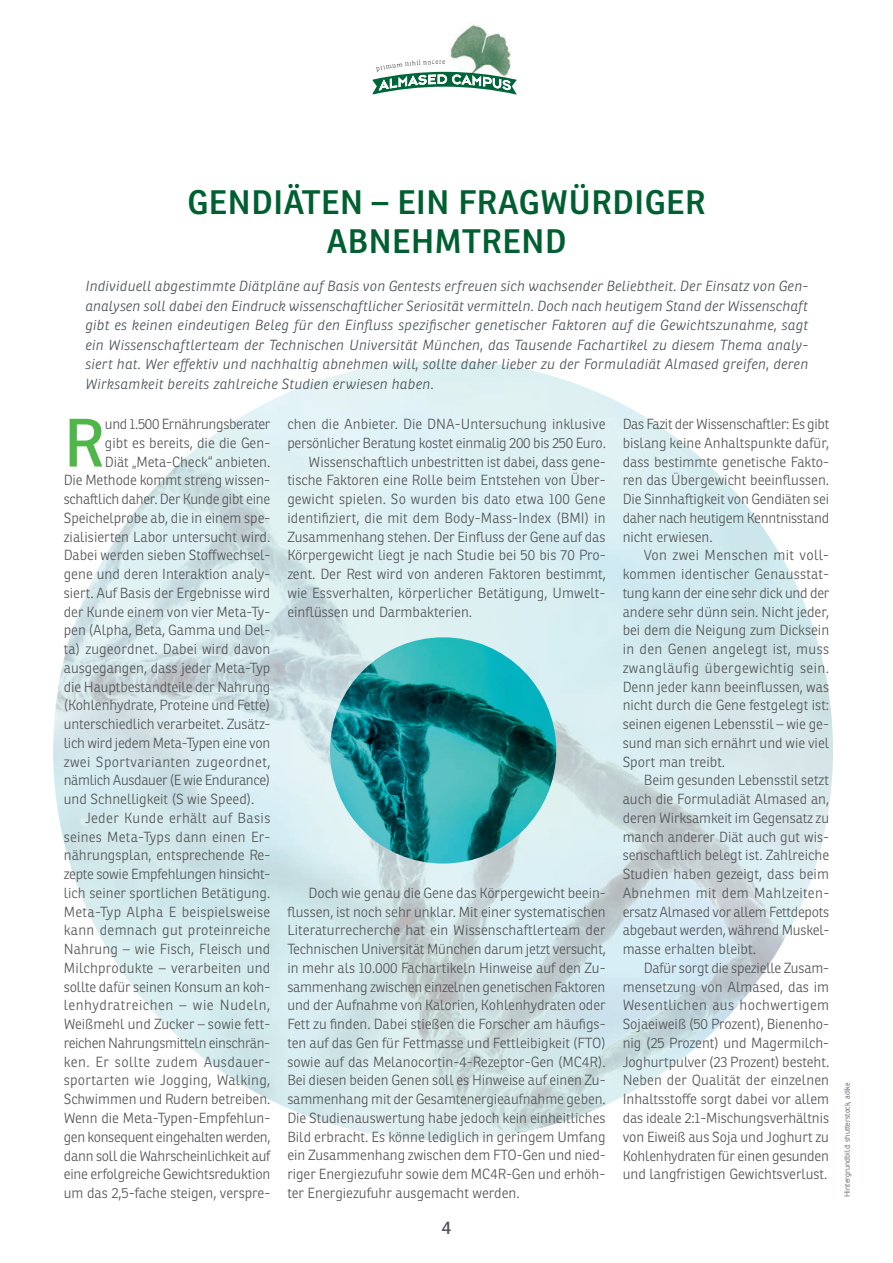
<style>
.page{position:relative;width:893px;height:1263px;background:#fff}
.page>*{position:absolute;margin:0;border:0;box-sizing:border-box;transform-origin:0 0}
.t1{font:66.45px "Ronnia";color:#4fb649}
.t2{font:600 33px/39px "Ronnia";letter-spacing:.02em;color:#005f30;text-align:center}
.t3{font:18px "Ronnia";color:#4d545a}
.t4{font:300 14.25px/18.8px "Ronnia";color:#57585a;text-align:justify}
.t5{font:italic 300 14.25px/19.5px "Ronnia";letter-spacing:.02em;color:#4d545a;text-align:justify}
.t6{font:300 14.25px "Ronnia";letter-spacing:-.025em;color:#57585a}
.t7{font:300 14.25px "Ronnia";letter-spacing:-.02em;color:#57585a}
.t8{font:300 14.25px "Ronnia";letter-spacing:.02em;color:#57585a}
.t9{font:300 14.25px "Ronnia";letter-spacing:.025em;color:#57585a}
.t10{font:300 14.25px "Ronnia";letter-spacing:.035em;color:#57585a}
.t11{font:300 14.25px "Ronnia";letter-spacing:.03em;color:#57585a}
.t12{font:300 7.5px "Ronnia";letter-spacing:.005em;color:#4d545a}
</style>
<div class="page">
<img style="left:209px;top:360px;width:260px;height:780px">
<img style="left:469px;top:361px;width:208px;height:727px">
<img style="left:157px;top:439px;width:52px;height:623px">
<img style="left:677px;top:438px;width:52px;height:624px">
<img style="left:105px;top:485px;width:52px;height:530px">
<img style="left:729px;top:485px;width:52px;height:531px">
<img style="left:53px;top:556px;width:52px;height:389px">
<img style="left:781px;top:556px;width:52px;height:389px">
<img style="left:469px;top:1088px;width:169px;height:51px">
<img style="left:330px;top:637px;width:226px;height:226px;border-radius:113px">
<img style="left:449px;top:25px;width:62px;height:35px">
<svg style="left:373px;top:60px;width:144px;height:35px"></svg>
<h2 class="t2" style="left:187px;top:183px;width:520px">GENDIÄTEN – EIN FRAGWÜRDIGER<br>ABNEHMTREND</h2>
<p class="t5" style="left:85px;top:277px;width:725px">Individuell abgestimmte Diätpläne auf Basis von Gentests erfreuen sich wachsender Beliebtheit. Der Einsatz von Gen&shy;analysen soll dabei den Eindruck wissenschaftlicher Seriosität vermitteln. Doch nach heutigem Stand der Wissenschaft gibt es keinen eindeutigen Beleg für den Einfluss spezifischer genetischer Faktoren auf die Gewichtszunahme, sagt ein Wissenschaftlerteam der Technischen Universität München, das Tausende Fachartikel zu diesem Thema analy&shy;siert hat. Wer effektiv und nachhaltig abnehmen will, sollte daher lieber zu der Formuladiät Almased greifen, deren Wirksamkeit bereits zahlreiche Studien erwiesen haben.</p>
<p class="t4" style="left:287px;top:414px;width:320px">chen die Anbieter. Die DNA-Untersuchung inklusive</p>
<p class="t4" style="left:287px;top:433px;width:320px">persönlicher Beratung kostet einmalig 200 bis 250 Euro.</p>
<p class="t4" style="left:309px;top:452px;width:299px">Wissenschaftlich unbestritten ist dabei, dass gene-</p>
<p class="t4" style="left:287px;top:471px;width:320px">tische Faktoren eine Rolle beim Entstehen von Über-</p>
<p class="t4" style="left:287px;top:489px;width:320px">gewicht spielen. So wurden bis dato etwa 100 Gene</p>
<p class="t4" style="left:287px;top:508px;width:320px">identifiziert, die mit dem Body-Mass-Index (BMI) in</p>
<p class="t4" style="left:287px;top:527px;width:320px">Zusammenhang stehen. Der Einfluss der Gene auf das</p>
<p class="t4" style="left:287px;top:546px;width:320px">Körpergewicht liegt je nach Studie bei 50 bis 70 Pro-</p>
<p class="t4" style="left:287px;top:565px;width:320px">zent. Der Rest wird von anderen Faktoren bestimmt,</p>
<p class="t4" style="left:287px;top:583px;width:320px">wie Essverhalten, körperlicher Betätigung, Umwelt-</p>
<p class="t4" style="left:287px;top:602px;width:186px">einflüssen und Darmbakterien.</p>
<p class="t4" style="left:623px;top:415px;width:208px">Das Fazit der Wissenschaftler: Es gibt bislang keine Anhaltspunkte dafür, dass bestimmte genetische Fakto&shy;ren das Übergewicht beeinflussen.<br>Die Sinnhaftigkeit von Gendiäten sei daher nach heutigem Kenntnisstand nicht erwiesen.</p>
<p class="t4" style="left:623px;top:546px;width:208px;text-indent:21px">Von zwei Menschen mit voll&shy;kommen identischer Genausstat&shy;tung kann der eine sehr dick und der andere sehr dünn sein. Nicht jeder, bei dem die Neigung zum Dicksein in den Genen angelegt ist, muss zwangläufig übergewichtig sein.<br>Denn jeder kann beeinflussen, was nicht durch die Gene festgelegt ist: seinen eigenen Lebensstil – wie ge&shy;sund man sich ernährt und wie viel Sport man treibt.</p>
<p class="t4" style="left:623px;top:771px;width:208px;text-indent:21px">Beim gesunden Lebensstil setzt auch die Formuladiät Almased an, deren Wirksamkeit im Gegensatz zu manch anderer Diät auch gut wis&shy;senschaftlich belegt ist. Zahlreiche Studien haben gezeigt, dass beim Abnehmen mit dem Mahlzeiten&shy;ersatz Almased vor allem Fettdepots abgebaut werden, während Muskel&shy;masse erhalten bleibt.</p>
<p class="t4" style="left:623px;top:958px;width:208px;text-indent:21px">Dafür sorgt die spezielle Zusam&shy;mensetzung von Almased, das im Wesentlichen aus hochwertigem Sojaeiweiß (50 Prozent), Bienenho&shy;nig (25 Prozent) und Magermilch-Joghurtpulver (23 Prozent) besteht.<br>Neben der Qualität der einzelnen Inhaltsstoffe sorgt dabei vor allem das ideale 2:1-Mischungsverhältnis von Eiweiß aus Soja und Joghurt zu Kohlenhydraten für einen gesunden und langfristigen Gewichtsverlust.</p>
<h1 class="t1" style="left:64px;top:401px;width:43px">R</h1>
<p class="t6" style="left:105px;top:415px;width:167px">und 1.500 Ernährungsbera ter</p>
<p class="t4" style="left:105px;top:433px;width:167px">gibt es bereits, die die Gen-</p>
<p class="t4" style="left:105px;top:452px;width:167px">Diät „Meta-Check“ anbieten.</p>
<p class="t4" style="left:64px;top:471px;width:208px">Die Methode kommt streng wissen-</p>
<p class="t7" style="left:64px;top:490px;width:208px">schaftlich daher. Der Kunde gibt eine</p>
<p class="t4" style="left:64px;top:508px;width:208px">Speichelprobe ab, die in einem spe-</p>
<p class="t4" style="left:64px;top:527px;width:208px">zialisierten Labor untersucht wird.</p>
<p class="t4" style="left:64px;top:546px;width:208px">Dabei werden sieben Stoffwechsel-</p>
<p class="t4" style="left:64px;top:565px;width:208px">gene und deren Interaktion analy-</p>
<p class="t4" style="left:64px;top:583px;width:208px">siert. Auf Basis der Ergebnisse wird</p>
<p class="t4" style="left:64px;top:602px;width:208px">der Kunde einem von vier Meta-Ty-</p>
<p class="t4" style="left:64px;top:621px;width:208px">pen (Alpha, Beta, Gamma und Del-</p>
<p class="t4" style="left:64px;top:640px;width:208px">ta) zugeordnet. Dabei wird davon</p>
<p class="t4" style="left:64px;top:658px;width:208px">ausgegangen, dass jeder Meta-Typ</p>
<p class="t4" style="left:64px;top:677px;width:208px">die Hauptbestandteile der Nahrung</p>
<p class="t4" style="left:64px;top:696px;width:208px">(Kohlenhydrate, Proteine und Fette)</p>
<p class="t4" style="left:64px;top:715px;width:208px">unterschiedlich verarbeitet. Zusätz-</p>
<p class="t7" style="left:64px;top:734px;width:208px">lich wird jedem Meta-Typen eine von</p>
<p class="t9" style="left:64px;top:753px;width:208px">zwei Sportvarianten zugeordnet,</p>
<p class="t6" style="left:64px;top:772px;width:208px">nämlich Ausdauer (E wie Endurance)</p>
<p class="t4" style="left:64px;top:790px;width:192px">und Schnelligkeit (S wie Speed).</p>
<p class="t9" style="left:85px;top:809px;width:187px">Jeder Kunde erhält auf Basis</p>
<p class="t4" style="left:64px;top:827px;width:208px">seines Meta-Typs dann einen Er-</p>
<p class="t4" style="left:64px;top:846px;width:208px">nährungsplan, entsprechende Re-</p>
<p class="t4" style="left:64px;top:865px;width:208px">zepte sowie Empfehlungen hinsicht-</p>
<p class="t4" style="left:64px;top:883px;width:208px">lich seiner sportlichen Betätigung.</p>
<p class="t8" style="left:64px;top:903px;width:208px">Meta-Typ Alpha E beispielsweise</p>
<p class="t8" style="left:64px;top:922px;width:208px">kann demnach gut proteinreiche</p>
<p class="t4" style="left:64px;top:940px;width:208px">Nahrung – wie Fisch, Fleisch und</p>
<p class="t4" style="left:64px;top:958px;width:208px">Milchprodukte – verarbeiten und</p>
<p class="t4" style="left:64px;top:977px;width:208px">sollte dafür seinen Konsum an koh -</p>
<p class="t10" style="left:64px;top:997px;width:208px">lenhydratreichen – wie Nudeln,</p>
<p class="t4" style="left:64px;top:1015px;width:208px">Weißmehl und Zucker – sowie fett-</p>
<p class="t6" style="left:64px;top:1034px;width:208px">reichen Nahrungsmitteln einschrän-</p>
<p class="t11" style="left:64px;top:1053px;width:208px">ken. Er sollte zudem Ausdauer-</p>
<p class="t4" style="left:64px;top:1071px;width:208px">sportarten wie Jogging, Walking,</p>
<p class="t4" style="left:64px;top:1090px;width:208px">Schwimmen und Rudern betreiben.</p>
<p class="t4" style="left:64px;top:1108px;width:208px">Wenn die Meta-Typen-Empfehlun-</p>
<p class="t6" style="left:64px;top:1128px;width:208px">gen konsequent eingehalten werden,</p>
<p class="t4" style="left:64px;top:1146px;width:208px">dann soll die Wahrscheinlichkeit auf</p>
<p class="t4" style="left:64px;top:1165px;width:208px">eine erfolgreiche Gewichtsreduktion</p>
<p class="t4" style="left:64px;top:1183px;width:208px">um das 2,5-fache steigen, verspre-</p>
<p class="t4" style="left:287px;top:883px;width:320px;text-indent:21px">Doch wie genau die Gene das Körpergewicht beein&shy;flussen, ist noch sehr unklar. Mit einer systematischen Literaturrecherche hat ein Wissenschaftlerteam der Technischen Universität München darum jetzt versucht, in mehr als 10.000 Fachartikeln Hinweise auf den Zu&shy;sammenhang zwischen einzelnen genetischen Faktoren und der Aufnahme von Kalorien, Kohlenhydraten oder Fett zu finden. Dabei stießen die Forscher am häufigs&shy;ten auf das Gen für Fettmasse und Fettleibigkeit (FTO) sowie auf das Melanocortin-4-Rezeptor-Gen (MC4R).<br>Bei diesen beiden Genen soll es Hinweise auf einen Zu&shy;sammenhang mit der Gesamtenergieaufnahme geben.<br>Die Studienauswertung habe jedoch kein einheitliches Bild erbracht. Es könne lediglich in geringem Umfang ein Zusammenhang zwischen dem FTO-Gen und nied&shy;riger Energiezufuhr sowie dem MC4R-Gen und erhöh&shy;ter Energiezufuhr ausgemacht werden.</p>
<p class="t3" style="left:442px;top:1216px;width:11px">4</p>
<p class="t12" style="left:843px;top:1197px;width:116px;rotate:-90deg">Hintergrundbild: shutterstock, adike</p>
</div>
